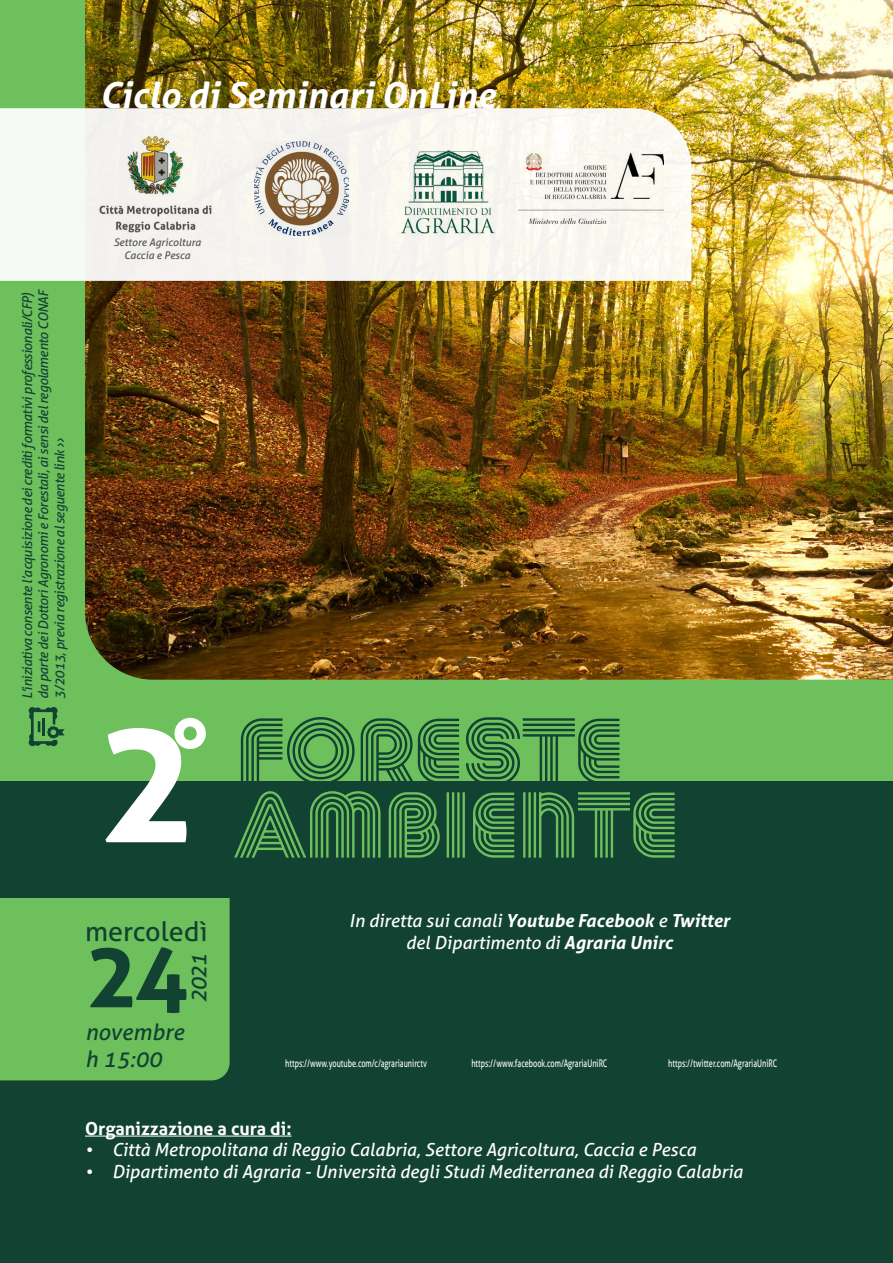
<style>
.page{position:relative;width:893px;height:1263px;background:#6ec05d}
.page>*{position:absolute;margin:0;border:0;box-sizing:border-box;transform-origin:0 0}
.t1{font:700 172.5px "Aller";color:#fff}
.t2{font:700 90px "Aller";color:#114232}
.t3{font:italic 700 36px "Aller";color:#fff}
.t4{font:27px "Aller";color:#114232}
.t5{font:italic 22.5px "Aller";color:#114232}
.t6{font:italic 18px "Aller";color:#fff}
.t7{font:italic 700 18px "Aller";color:#fff}
.t8{font:700 18px "Aller";color:#fff}
.t9{font:italic 13.5px/16.2px "Aller";letter-spacing:-.03em;color:#114232}
.t10{font:10.5px "Aller";color:#fff;scale:.7 1}
.t11{font:italic 10.5px/12.6px "Aller";color:#525352;text-align:center}
.s1{font-weight:400}
.s2{font-weight:700}
</style>
<div class="page">
<div style="left:0;top:781px;width:893px;height:482px;background:#114232"></div>
<img style="left:85px;top:0;width:808px;height:680px">
<svg style="left:0;top:108px;width:691px;height:173px;background:#f5f5ee"></svg>
<img style="left:254px;top:141px;width:94px;height:95px">
<img style="left:386px;top:139px;width:122px;height:107px">
<img style="left:95px;top:132px;width:121px;height:104px">
<img style="left:519px;top:154px;width:144px;height:69px">
<svg style="left:28px;top:707px;width:37px;height:39px"></svg>
<div style="left:0;top:898px;width:230px;height:182px;background:#6ec05d"></div>
<hr style="left:85px;top:1135px;width:207px;height:1px;background:#fff">
<svg style="left:241px;top:717px;width:114px;height:64px"></svg>
<svg style="left:361px;top:718px;width:98px;height:63px"></svg>
<svg style="left:466px;top:717px;width:153px;height:64px"></svg>
<svg style="left:234px;top:791px;width:147px;height:67px"></svg>
<svg style="left:389px;top:792px;width:51px;height:66px"></svg>
<hr style="left:447px;top:792px;width:2px;height:66px;background:#6ec05d">
<hr style="left:452px;top:792px;width:2px;height:66px;background:#6ec05d">
<hr style="left:457px;top:792px;width:3px;height:66px;background:#6ec05d">
<hr style="left:462px;top:792px;width:3px;height:66px;background:#6ec05d">
<svg style="left:473px;top:792px;width:41px;height:66px"></svg>
<svg style="left:523px;top:792px;width:152px;height:66px"></svg>
<h3 class="t3" style="left:100px;top:73px;width:397px">Ciclo di Seminari OnLine</h3>
<p class="t9" style="left:19px;top:699px;width:411px;rotate:-90deg">L’iniziativa consente l’acquisizione dei crediti formativi professionali/CFP) da parte dei Dottori Agronomi e Forestali, ai sensi del regolamento CONAF<br>3/2013, previa registrazione al seguente link ››</p>
<p class="t11" style="left:114px;top:236px;width:89px">Settore Agricoltura<br>Caccia e Pesca</p>
<h1 class="t1" style="left:96px;top:674px;width:115px">2<sup>°</sup></h1>
<h3 class="t4" style="left:85px;top:915px;width:124px">mercoledì</h3>
<h2 class="t2" style="left:85px;top:920px;width:105px">24</h2>
<h3 class="t5" style="left:85px;top:1018px;width:100px">novembre</h3>
<h3 class="t5" style="left:185px;top:1003px;width:51px;rotate:-90deg">2021</h3>
<h3 class="t5" style="left:85px;top:1046px;width:79px">h 15:00</h3>
<h3 class="t7" style="left:349px;top:909px;width:382px"><span class="s1">In diretta sui canali</span> Youtube Facebook <span class="s1">e</span> Twitter</h3>
<h3 class="t6" style="left:406px;top:931px;width:268px">del Dipartimento di <span class="s2">Agraria Unirc</span></h3>
<p class="t10" style="left:285px;top:1057px;width:204px">https://www.youtube.com/c/agrariaunirctv</p>
<p class="t10" style="left:471px;top:1057px;width:196px">https://www.facebook.com/AgrariaUniRC</p>
<p class="t10" style="left:668px;top:1057px;width:157px">https://twitter.com/AgrariaUniRC</p>
<h3 class="t8" style="left:85px;top:1117px;width:208px">Organizzazione a cura di:</h3>
<h3 class="t6" style="left:85px;top:1139px;width:612px">• Città Metropolitana di Reggio Calabria, Settore Agricoltura, Caccia e Pesca</h3>
<h3 class="t6" style="left:85px;top:1160px;width:659px">• Dipartimento di Agraria - Università degli Studi Mediterranea di Reggio Calabria</h3>
</div>
